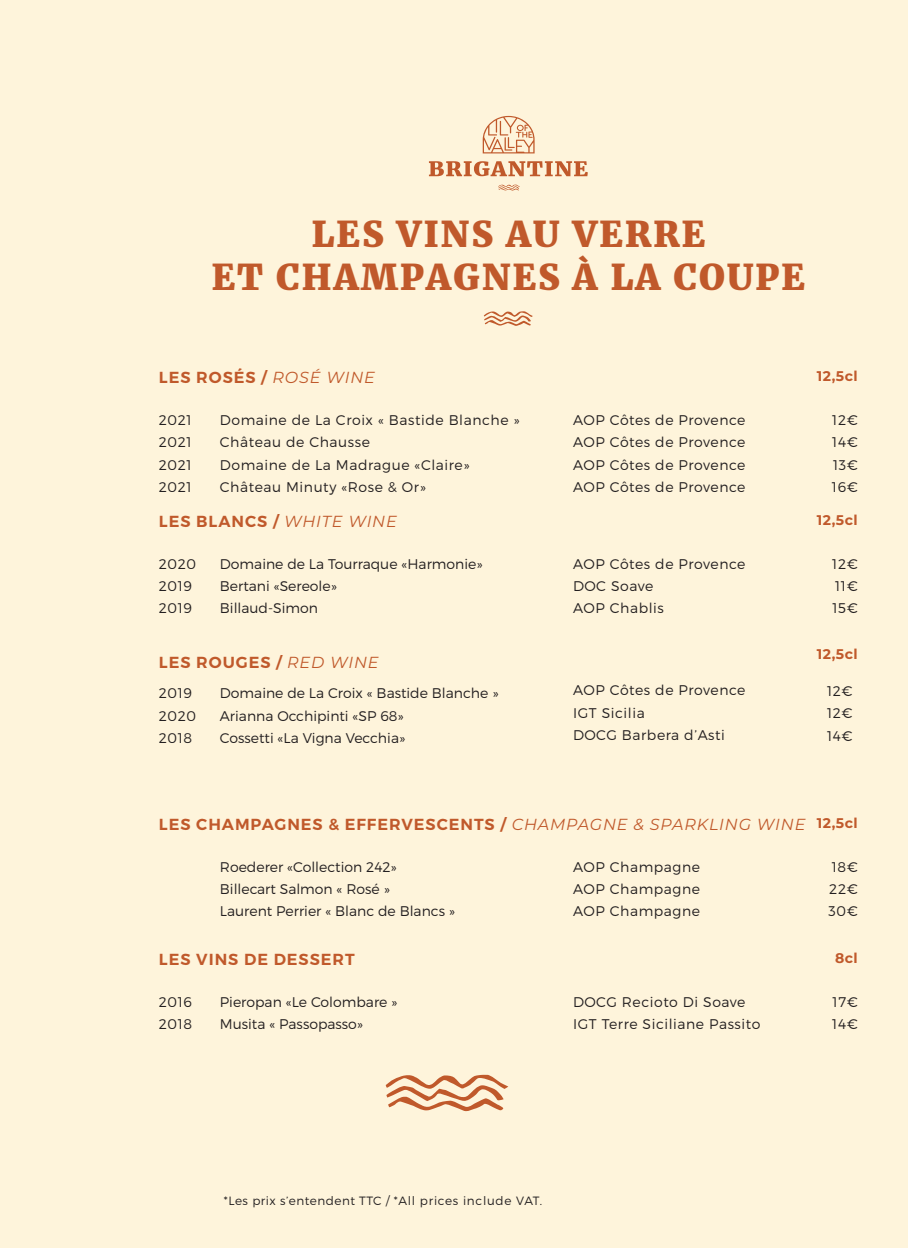
<style>
.page{position:relative;width:908px;height:1248px;background:#fff}
.page>*{position:absolute;margin:0;border:0;box-sizing:border-box;transform-origin:0 0}
.t1{font:800 35.2px "Merriweather";letter-spacing:.06em;color:#c0592b}
.t2{font:600 16px "Montserrat";letter-spacing:.06em;color:#c0592b}
.t3{font:300 14px "Montserrat";letter-spacing:.03em;color:#231f20}
.t4{font:300 14px "Montserrat";color:#231f20}
.t5{font:700 14px "Montserrat";letter-spacing:.04em;color:#c0592b}
.t6{font:300 12px "Montserrat";letter-spacing:.04em;color:#231f20}
.s1{font-weight:400;font-style:italic}
</style>
<div class="page">
<div style="left:0;top:0;width:907px;height:1247px;background:#fef4db"></div>
<svg style="left:483px;top:311px;width:49px;height:15px"></svg>
<svg style="left:385px;top:1074px;width:123px;height:37px"></svg>
<svg style="left:498px;top:184px;width:21px;height:6px"></svg>
<svg style="left:482px;top:116px;width:52px;height:37px"></svg>
<svg style="left:429px;top:161px;width:158px;height:15px"></svg>
<p class="t1" style="left:312px;top:213px;width:394px">LES VINS AU VERRE</p>
<p class="t1" style="left:212px;top:255px;width:594px">ET CHAMPAGNES À LA COUPE</p>
<p class="t2" style="left:159px;top:367px;width:217px">LES ROSÉS / <span class="s1">ROSÉ WINE</span></p>
<p class="t3" style="left:159px;top:411px;width:34px">2021</p>
<p class="t3" style="left:159px;top:433px;width:34px">2021</p>
<p class="t3" style="left:159px;top:456px;width:34px">2021</p>
<p class="t3" style="left:159px;top:478px;width:34px">2021</p>
<p class="t3" style="left:220px;top:411px;width:301px">Domaine de La Croix « Bastide Blanche »</p>
<p class="t3" style="left:220px;top:433px;width:151px">Château de Chausse</p>
<p class="t3" style="left:220px;top:456px;width:251px">Domaine de La Madrague «Claire»</p>
<p class="t3" style="left:220px;top:478px;width:207px">Château Minuty «Rose &amp; Or»</p>
<p class="t2" style="left:159px;top:511px;width:239px">LES BLANCS / <span class="s1">WHITE WINE</span></p>
<p class="t3" style="left:159px;top:555px;width:39px">2020</p>
<p class="t3" style="left:159px;top:577px;width:35px">2019</p>
<p class="t3" style="left:159px;top:600px;width:35px">2019</p>
<p class="t4" style="left:220px;top:555px;width:264px">Domaine de La Tourraque «Harmonie»</p>
<p class="t4" style="left:220px;top:577px;width:118px">Bertani «Sereole»</p>
<p class="t4" style="left:220px;top:600px;width:100px">Billaud-Simon</p>
<p class="t2" style="left:159px;top:652px;width:221px">LES ROUGES / <span class="s1">RED WINE</span></p>
<p class="t3" style="left:159px;top:684px;width:35px">2019</p>
<p class="t3" style="left:159px;top:707px;width:39px">2020</p>
<p class="t3" style="left:159px;top:729px;width:35px">2018</p>
<p class="t4" style="left:220px;top:684px;width:280px">Domaine de La Croix « Bastide Blanche »</p>
<p class="t4" style="left:220px;top:707px;width:185px">Arianna Occhipinti «SP 68»</p>
<p class="t4" style="left:220px;top:729px;width:187px">Cossetti «La Vigna Vecchia»</p>
<p class="t3" style="left:573px;top:411px;width:174px">AOP Côtes de Provence</p>
<p class="t3" style="left:573px;top:433px;width:174px">AOP Côtes de Provence</p>
<p class="t3" style="left:573px;top:456px;width:174px">AOP Côtes de Provence</p>
<p class="t3" style="left:573px;top:478px;width:174px">AOP Côtes de Provence</p>
<p class="t3" style="left:573px;top:555px;width:174px">AOP Côtes de Provence</p>
<p class="t3" style="left:573px;top:577px;width:82px">DOC Soave</p>
<p class="t3" style="left:573px;top:600px;width:92px">AOP Chablis</p>
<p class="t3" style="left:573px;top:682px;width:174px">AOP Côtes de Provence</p>
<p class="t3" style="left:573px;top:704px;width:73px">IGT Sicilia</p>
<p class="t3" style="left:573px;top:726px;width:153px">DOCG Barbera d’Asti</p>
<p class="t5" style="left:816px;top:366px;width:43px">12,5cl</p>
<p class="t3" style="left:831px;top:411px;width:27px">12€</p>
<p class="t3" style="left:831px;top:433px;width:27px">14€</p>
<p class="t3" style="left:832px;top:456px;width:26px">13€</p>
<p class="t3" style="left:831px;top:478px;width:27px">16€</p>
<p class="t5" style="left:816px;top:510px;width:43px">12,5cl</p>
<p class="t3" style="left:831px;top:555px;width:27px">12€</p>
<p class="t3" style="left:834px;top:577px;width:24px">11€</p>
<p class="t3" style="left:832px;top:600px;width:27px">15€</p>
<p class="t5" style="left:816px;top:644px;width:43px">12,5cl</p>
<p class="t3" style="left:826px;top:682px;width:27px">12€</p>
<p class="t3" style="left:826px;top:704px;width:27px">12€</p>
<p class="t3" style="left:826px;top:727px;width:27px">14€</p>
<p class="t2" style="left:159px;top:814px;width:647px">LES CHAMPAGNES &amp; EFFERVESCENTS / <span class="s1">CHAMPAGNE &amp; SPARKLING WINE</span></p>
<p class="t4" style="left:220px;top:857px;width:178px">Roederer «Collection 242»</p>
<p class="t4" style="left:220px;top:880px;width:171px">Billecart Salmon « Rosé »</p>
<p class="t4" style="left:220px;top:902px;width:236px">Laurent Perrier « Blanc de Blancs »</p>
<p class="t3" style="left:573px;top:857px;width:128px">AOP Champagne</p>
<p class="t3" style="left:573px;top:880px;width:128px">AOP Champagne</p>
<p class="t3" style="left:573px;top:902px;width:128px">AOP Champagne</p>
<p class="t5" style="left:816px;top:812px;width:43px">12,5cl</p>
<p class="t3" style="left:831px;top:857px;width:28px">18€</p>
<p class="t3" style="left:828px;top:880px;width:30px">22€</p>
<p class="t3" style="left:828px;top:902px;width:31px">30€</p>
<p class="t2" style="left:159px;top:949px;width:197px">LES VINS DE DESSERT</p>
<p class="t3" style="left:159px;top:993px;width:35px">2016</p>
<p class="t3" style="left:159px;top:1015px;width:35px">2018</p>
<p class="t4" style="left:220px;top:993px;width:179px">Pieropan «Le Colombare »</p>
<p class="t4" style="left:220px;top:1015px;width:144px">Musita « Passopasso»</p>
<p class="t3" style="left:573px;top:993px;width:174px">DOCG Recioto Di Soave</p>
<p class="t3" style="left:573px;top:1015px;width:189px">IGT Terre Siciliane Passito</p>
<p class="t5" style="left:834px;top:948px;width:24px">8cl</p>
<p class="t3" style="left:832px;top:993px;width:27px">17€</p>
<p class="t3" style="left:831px;top:1015px;width:27px">14€</p>
<p class="t6" style="left:224px;top:1193px;width:319px">*Les prix s’entendent TTC / *All prices include VAT.</p>
</div>
